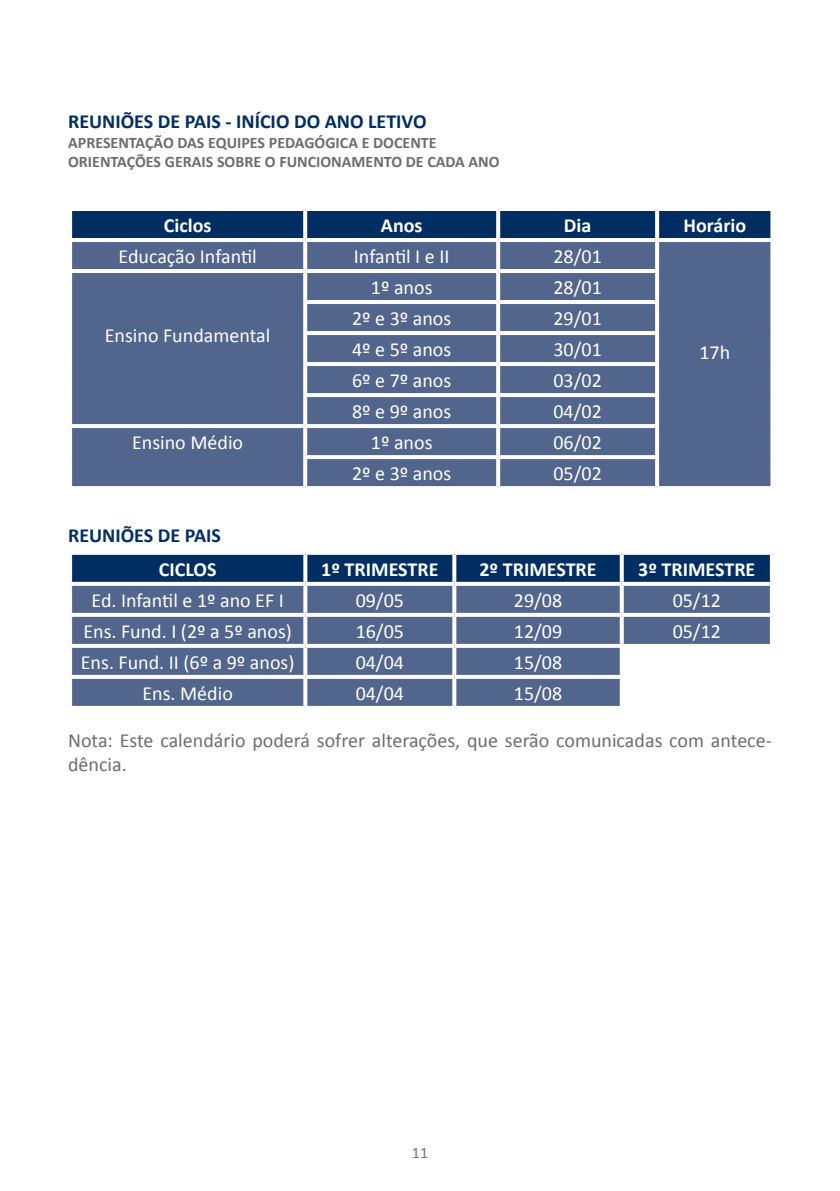
<style>
.page{position:relative;width:840px;height:1191px;background:#fff}
.page>*{position:absolute;margin:0;border:0;box-sizing:border-box;transform-origin:0 0}
.t1{font:20px "Calibri";color:#fff}
.t2{font:20px/24px "Calibri";color:#6c6d70}
.t3{font:700 20px "Calibri";color:#fff}
.t4{font:700 20px "Calibri";color:#002e63}
.t5{font:700 16px "Calibri";color:#6c6d70}
.t6{font:16px "Calibri";color:#647882}
</style>
<div class="page">
<div style="left:72px;top:211px;width:698px;height:27px;background:#002e63"></div>
<div style="left:72px;top:242px;width:698px;height:244px;background:#52658c"></div>
<svg style="left:303px;top:211px;width:4px;height:27px"></svg>
<svg style="left:496px;top:211px;width:4px;height:27px"></svg>
<svg style="left:654px;top:211px;width:4px;height:27px"></svg>
<svg style="left:770px;top:211px;width:1px;height:27px"></svg>
<svg style="left:303px;top:242px;width:4px;height:27px"></svg>
<svg style="left:496px;top:242px;width:4px;height:27px"></svg>
<svg style="left:654px;top:242px;width:4px;height:27px"></svg>
<svg style="left:770px;top:242px;width:1px;height:29px"></svg>
<hr style="left:68px;top:269px;width:237px;height:4px;background:#fff">
<hr style="left:305px;top:269px;width:193px;height:4px;background:#fff">
<svg style="left:303px;top:273px;width:4px;height:27px"></svg>
<hr style="left:498px;top:269px;width:160px;height:4px;background:#fff">
<svg style="left:496px;top:273px;width:4px;height:27px"></svg>
<svg style="left:654px;top:273px;width:4px;height:27px"></svg>
<svg style="left:770px;top:271px;width:1px;height:31px"></svg>
<hr style="left:303px;top:300px;width:195px;height:4px;background:#fff">
<svg style="left:303px;top:304px;width:4px;height:27px"></svg>
<hr style="left:498px;top:300px;width:160px;height:4px;background:#fff">
<svg style="left:496px;top:304px;width:4px;height:27px"></svg>
<svg style="left:654px;top:304px;width:4px;height:27px"></svg>
<svg style="left:770px;top:302px;width:1px;height:31px"></svg>
<hr style="left:303px;top:331px;width:195px;height:4px;background:#fff">
<svg style="left:303px;top:335px;width:4px;height:27px"></svg>
<hr style="left:498px;top:331px;width:160px;height:4px;background:#fff">
<svg style="left:496px;top:335px;width:4px;height:27px"></svg>
<svg style="left:654px;top:335px;width:4px;height:27px"></svg>
<svg style="left:770px;top:333px;width:1px;height:31px"></svg>
<hr style="left:303px;top:362px;width:195px;height:4px;background:#fff">
<svg style="left:303px;top:366px;width:4px;height:27px"></svg>
<hr style="left:498px;top:362px;width:160px;height:4px;background:#fff">
<svg style="left:496px;top:366px;width:4px;height:27px"></svg>
<svg style="left:654px;top:366px;width:4px;height:27px"></svg>
<svg style="left:770px;top:364px;width:2px;height:31px"></svg>
<svg style="left:303px;top:393px;width:195px;height:4px"></svg>
<svg style="left:303px;top:397px;width:4px;height:27px"></svg>
<svg style="left:498px;top:393px;width:160px;height:4px"></svg>
<svg style="left:496px;top:397px;width:4px;height:27px"></svg>
<svg style="left:654px;top:397px;width:4px;height:27px"></svg>
<svg style="left:770px;top:395px;width:2px;height:31px"></svg>
<svg style="left:70px;top:424px;width:235px;height:4px"></svg>
<svg style="left:305px;top:424px;width:193px;height:4px"></svg>
<svg style="left:303px;top:428px;width:4px;height:27px"></svg>
<svg style="left:498px;top:424px;width:160px;height:4px"></svg>
<svg style="left:496px;top:428px;width:4px;height:27px"></svg>
<svg style="left:654px;top:428px;width:4px;height:27px"></svg>
<svg style="left:770px;top:426px;width:2px;height:31px"></svg>
<svg style="left:303px;top:455px;width:195px;height:4px"></svg>
<svg style="left:303px;top:459px;width:4px;height:27px"></svg>
<svg style="left:498px;top:455px;width:160px;height:4px"></svg>
<svg style="left:496px;top:459px;width:4px;height:27px"></svg>
<svg style="left:654px;top:459px;width:4px;height:27px"></svg>
<svg style="left:770px;top:457px;width:2px;height:29px"></svg>
<svg style="left:70px;top:486px;width:235px;height:1px"></svg>
<svg style="left:305px;top:486px;width:193px;height:2px"></svg>
<svg style="left:498px;top:486px;width:158px;height:2px"></svg>
<svg style="left:656px;top:486px;width:116px;height:2px"></svg>
<div style="left:72px;top:555px;width:697px;height:27px;background:#002e63"></div>
<div style="left:72px;top:586px;width:697px;height:120px;background:#52658c"></div>
<div style="left:621px;top:646px;width:150px;height:62px;background:#fff"></div>
<svg style="left:70px;top:554px;width:235px;height:1px"></svg>
<svg style="left:305px;top:553px;width:149px;height:2px"></svg>
<svg style="left:303px;top:555px;width:4px;height:27px"></svg>
<svg style="left:454px;top:553px;width:167px;height:2px"></svg>
<svg style="left:452px;top:555px;width:4px;height:27px"></svg>
<svg style="left:621px;top:553px;width:151px;height:2px"></svg>
<svg style="left:619px;top:555px;width:4px;height:27px"></svg>
<svg style="left:769px;top:555px;width:3px;height:27px"></svg>
<svg style="left:70px;top:585px;width:235px;height:1px"></svg>
<svg style="left:305px;top:582px;width:149px;height:4px"></svg>
<svg style="left:303px;top:586px;width:4px;height:27px"></svg>
<svg style="left:454px;top:582px;width:167px;height:4px"></svg>
<svg style="left:452px;top:586px;width:4px;height:27px"></svg>
<svg style="left:621px;top:582px;width:151px;height:4px"></svg>
<svg style="left:619px;top:586px;width:4px;height:27px"></svg>
<svg style="left:769px;top:586px;width:3px;height:27px"></svg>
<svg style="left:70px;top:613px;width:235px;height:4px"></svg>
<svg style="left:305px;top:613px;width:149px;height:4px"></svg>
<svg style="left:303px;top:617px;width:4px;height:27px"></svg>
<svg style="left:454px;top:613px;width:167px;height:4px"></svg>
<svg style="left:452px;top:617px;width:4px;height:27px"></svg>
<svg style="left:621px;top:613px;width:151px;height:4px"></svg>
<svg style="left:619px;top:617px;width:4px;height:27px"></svg>
<svg style="left:769px;top:617px;width:3px;height:27px"></svg>
<svg style="left:70px;top:644px;width:235px;height:4px"></svg>
<svg style="left:305px;top:644px;width:149px;height:4px"></svg>
<svg style="left:303px;top:648px;width:4px;height:27px"></svg>
<svg style="left:454px;top:644px;width:167px;height:4px"></svg>
<svg style="left:452px;top:648px;width:4px;height:27px"></svg>
<hr style="left:621px;top:644px;width:152px;height:4px;background:#fff">
<svg style="left:619px;top:648px;width:2px;height:27px"></svg>
<svg style="left:70px;top:675px;width:235px;height:4px"></svg>
<svg style="left:305px;top:675px;width:149px;height:4px"></svg>
<svg style="left:303px;top:679px;width:4px;height:27px"></svg>
<svg style="left:454px;top:675px;width:167px;height:4px"></svg>
<svg style="left:452px;top:679px;width:4px;height:27px"></svg>
<svg style="left:619px;top:679px;width:2px;height:27px"></svg>
<p class="t4" style="left:68px;top:109px;width:360px">REUNIÕES DE PAIS - INÍCIO DO ANO LETIVO</p>
<p class="t5" style="left:68px;top:132px;width:370px">APRESENTAÇÃO DAS EQUIPES PEDAGÓGICA E DOCENTE</p>
<p class="t5" style="left:68px;top:151px;width:433px">ORIENTAÇÕES GERAIS SOBRE O FUNCIONAMENTO DE CADA ANO</p>
<p class="t3" style="left:164px;top:213px;width:49px">Ciclos</p>
<p class="t3" style="left:380px;top:213px;width:43px">Anos</p>
<p class="t3" style="left:563px;top:213px;width:29px">Dia</p>
<p class="t3" style="left:683px;top:213px;width:64px">Horário</p>
<p class="t1" style="left:118px;top:244px;width:140px">Educação Infantil</p>
<p class="t1" style="left:354px;top:244px;width:97px">Infantil I e II</p>
<p class="t1" style="left:553px;top:244px;width:50px">28/01</p>
<p class="t1" style="left:105px;top:323px;width:167px">Ensino Fundamental</p>
<p class="t1" style="left:370px;top:275px;width:63px">1º anos</p>
<p class="t1" style="left:553px;top:275px;width:50px">28/01</p>
<p class="t1" style="left:352px;top:306px;width:101px">2º e 3º anos</p>
<p class="t1" style="left:553px;top:306px;width:50px">29/01</p>
<p class="t1" style="left:352px;top:337px;width:101px">4º e 5º anos</p>
<p class="t1" style="left:553px;top:337px;width:50px">30/01</p>
<p class="t1" style="left:352px;top:368px;width:101px">6º e 7º anos</p>
<p class="t1" style="left:553px;top:368px;width:50px">03/02</p>
<p class="t1" style="left:352px;top:399px;width:101px">8º e 9º anos</p>
<p class="t1" style="left:553px;top:399px;width:50px">04/02</p>
<p class="t1" style="left:132px;top:430px;width:112px">Ensino Médio</p>
<p class="t1" style="left:370px;top:430px;width:63px">1º anos</p>
<p class="t1" style="left:553px;top:430px;width:50px">06/02</p>
<p class="t1" style="left:352px;top:461px;width:101px">2º e 3º anos</p>
<p class="t1" style="left:553px;top:461px;width:50px">05/02</p>
<p class="t1" style="left:699px;top:340px;width:32px">17h</p>
<p class="t4" style="left:68px;top:523px;width:154px">REUNIÕES DE PAIS</p>
<p class="t3" style="left:159px;top:556px;width:59px">CICLOS</p>
<p class="t3" style="left:321px;top:556px;width:119px">1º TRIMESTRE</p>
<p class="t3" style="left:479px;top:556px;width:119px">2º TRIMESTRE</p>
<p class="t3" style="left:638px;top:556px;width:119px">3º TRIMESTRE</p>
<p class="t1" style="left:91px;top:587px;width:194px">Ed. Infantil e 1º ano EF I</p>
<p class="t1" style="left:355px;top:587px;width:50px">09/05</p>
<p class="t1" style="left:513px;top:587px;width:50px">29/08</p>
<p class="t1" style="left:672px;top:587px;width:50px">05/12</p>
<p class="t1" style="left:83px;top:618px;width:210px">Ens. Fund. I (2º a 5º anos)</p>
<p class="t1" style="left:355px;top:618px;width:50px">16/05</p>
<p class="t1" style="left:513px;top:618px;width:50px">12/09</p>
<p class="t1" style="left:672px;top:618px;width:50px">05/12</p>
<p class="t1" style="left:81px;top:649px;width:215px">Ens. Fund. II (6º a 9º anos)</p>
<p class="t1" style="left:355px;top:649px;width:50px">04/04</p>
<p class="t1" style="left:513px;top:649px;width:50px">15/08</p>
<p class="t1" style="left:142px;top:680px;width:92px">Ens. Médio</p>
<p class="t1" style="left:355px;top:680px;width:50px">04/04</p>
<p class="t1" style="left:513px;top:680px;width:50px">15/08</p>
<p class="t2" style="left:68px;top:728px;width:704px">Nota: Este calendário poderá sofrer alterações, que serão comunicadas com antece&shy;dência.</p>
<p class="t6" style="left:411px;top:1142px;width:18px">11</p>
</div>
